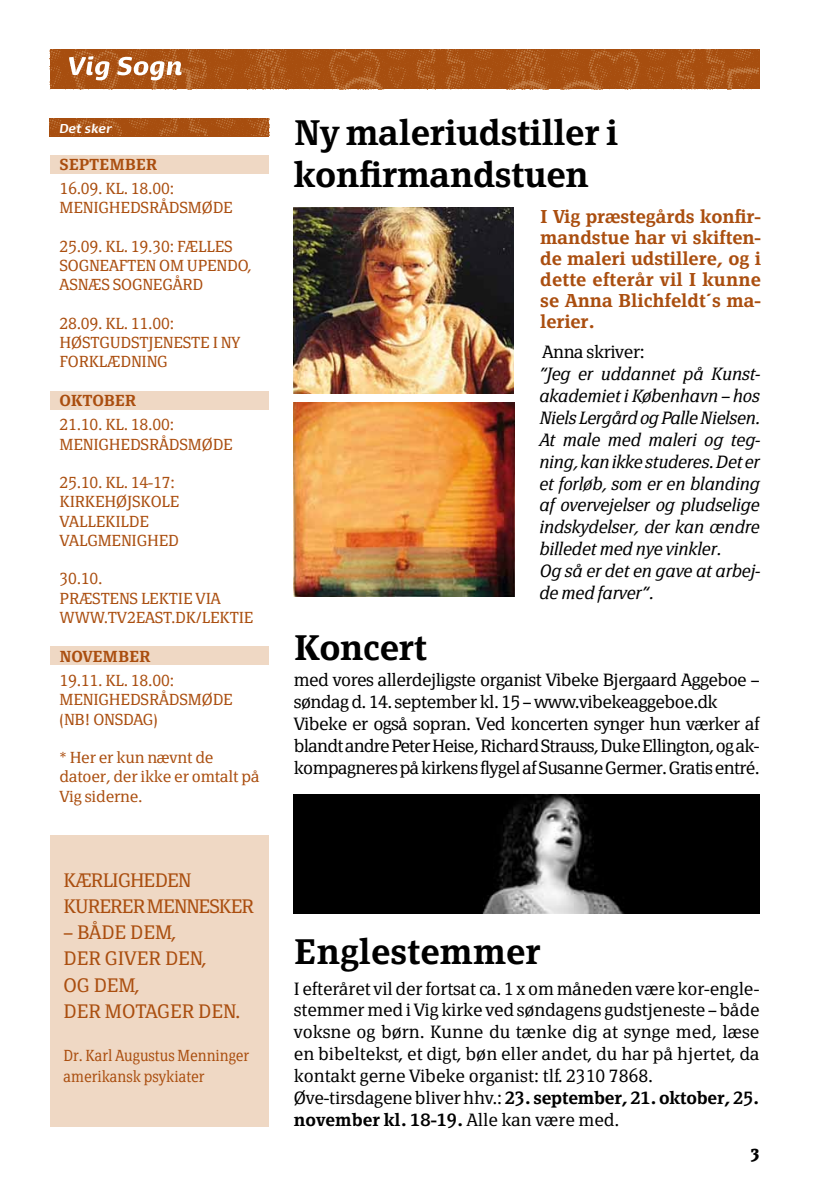
<style>
.page{position:relative;width:819px;height:1191px;background:#fff}
.page>*{position:absolute;margin:0;border:0;box-sizing:border-box;transform-origin:0 0}
.t1{font:600 35px/42px "Page Serif";letter-spacing:-.01em;color:#000}
.t2{font:600 35px "Page Serif TF";color:#000}
.t3{font:300 19.25px/26.2px "Page Serif TF";color:#aa4e0f}
.t4{font:300 19.25px/26.2px "Page Serif TF";letter-spacing:-.03em;color:#aa4e0f}
.t5{font:600 18.38px/21px "Page Serif TF";letter-spacing:-.005em;color:#aa4e0f;text-align:justify}
.t6{font:300 17.5px/21.9px "Page Serif TF";color:#000}
.t7{font:300 17.5px/21.9px "Page Serif TF";letter-spacing:-.03em;color:#000}
.t8{font:italic 300 17.5px/21.9px "Page Serif TF";letter-spacing:-.02em;color:#000}
.t9{font:700 17.5px "Page Serif";color:#000}
.t10{font:300 15.75px/19.2px "Page Serif TF";letter-spacing:-.01em;color:#aa4e0f}
.t11{font:300 15.75px/21px "Page Serif TF";letter-spacing:-.01em;color:#aa4e0f;scale:.9 1}
.t12{font:600 15.75px "Page Serif TF";letter-spacing:-.01em;color:#aa4e0f}
.t13{font:italic 700 12.25px "Dancer TF";color:#fff}
.s1{font-weight:600}
</style>
<div class="page">
<img style="left:50px;top:50px;width:708px;height:39px">
<svg style="left:69px;top:56px;width:41px;height:24px"></svg>
<svg style="left:117px;top:57px;width:64px;height:23px"></svg>
<img style="left:50px;top:118px;width:219px;height:18px">
<div style="left:50px;top:391px;width:218px;height:19px;background:#efd8c4"></div>
<div style="left:50px;top:646px;width:219px;height:19px;background:#efd8c4"></div>
<div style="left:50px;top:155px;width:219px;height:19px;background:#efd8c4"></div>
<div style="left:50px;top:835px;width:218px;height:291px;background:#efd8c4"></div>
<img style="left:294px;top:208px;width:220px;height:186px">
<img style="left:294px;top:795px;width:465px;height:118px">
<img style="left:294px;top:402px;width:220px;height:194px">
<p class="t13" style="left:59px;top:121px;width:54px">Det sker</p>
<p class="t12" style="left:60px;top:155px;width:11px">SEP</p>
<p class="t12" style="left:89px;top:155px;width:23px">TEMBER</p>
<p class="t10" style="left:60px;top:179px;width:175px">16.09. KL. 18.00:<br>MENIGHEDSRÅDSMØDE</p>
<p class="t10" style="left:60px;top:237px;width:194px">25.09. KL. 19.30: FÆLLES<br>SOGNEAFTEN OM UPENDO,<br>ASNÆS SOGNEGÅRD</p>
<p class="t10" style="left:60px;top:314px;width:182px">28.09. KL. 11.00:<br>HØSTGUDSTJENESTE I NY<br>FORKLÆDNING</p>
<p class="t12" style="left:60px;top:391px;width:56px">OKTOBER</p>
<p class="t10" style="left:60px;top:415px;width:175px">21.10. KL. 18.00:<br>MENIGHEDSRÅDSMØDE</p>
<p class="t10" style="left:60px;top:473px;width:121px">25.10. KL. 14-17:<br>KIRKEHØJSKOLE<br>VALLEKILDE<br>VALGMENIGHED</p>
<p class="t10" style="left:60px;top:569px;width:195px">30.10.<br>PRÆSTENS LEKTIE VIA<br>WWW.TV2EAST.DK/LEKTIE</p>
<p class="t12" style="left:60px;top:646px;width:46px">NOVEMBER</p>
<p class="t10" style="left:60px;top:671px;width:175px">19.11. KL. 18.00:<br>MENIGHEDSRÅDSMØDE (NB! ONSDAG)</p>
<p class="t10" style="left:60px;top:748px;width:201px">* Her er kun nævnt de datoer, der ikke er omtalt på<br>Vig siderne.</p>
<p class="t4" style="left:64px;top:866px;width:192px">KÆRLIGHEDEN<br>KURERER MENNESKER</p>
<p class="t3" style="left:64px;top:919px;width:178px">– BÅDE DEM,<br>DER GIVER DEN,<br>OG DEM,<br>DER MOTAGER DEN.</p>
<p class="t11" style="left:64px;top:1044px;width:208px">Dr. Karl Augustus Menninger amerikansk psykiater</p>
<h1 class="t1" style="left:294px;top:111px;width:326px">Ny maleriudstiller i konfirmandstuen</h1>
<p class="t5" style="left:540px;top:206px;width:222px">I Vig præstegårds konfir&shy;mandstue har vi skiften&shy;de maleri udstillere, og i dette efterår vil I kunne se Anna Blichfeldt´s ma&shy;lerier.</p>
<p class="t7" style="left:542px;top:341px;width:104px">Anna skriver:</p>
<p class="t8" style="left:539px;top:363px;width:222px">”Jeg er uddannet på Kunst&shy;akademiet i København – hos<br>Niels Lergård og Palle Nielsen.<br>At male med maleri og teg&shy;ning, kan ikke studeres. Det er et forløb, som er en blanding af overvejelser og pludselige indskydelser, der kan ændre billedet med nye vinkler.<br>Og så er det en gave at arbej&shy;de med farver”.</p>
<h1 class="t1" style="left:294px;top:626px;width:134px">Koncert</h1>
<p class="t7" style="left:294px;top:669px;width:467px">med vores allerdejligste organist Vibeke Bjergaard Aggeboe – søndag d. 14. september kl. 15 – www.vibekeaggeboe.dk Vibeke er også sopran. Ved koncerten synger hun værker af blandt andre Peter Heise, Richard Strauss, Duke Ellington, og ak&shy;kompagneres på kirkens flygel af Susanne Germer. Gratis entré.</p>
<h1 class="t2" style="left:294px;top:930px;width:248px">Englestemmer</h1>
<p class="t6" style="left:294px;top:977px;width:467px">I efteråret vil der fortsat ca. 1 x om måneden være kor-engle&shy;stemmer med i Vig kirke ved søndagens gudstjeneste – både voksne og børn. Kunne du tænke dig at synge med, læse en bibeltekst, et digt, bøn eller andet, du har på hjertet, da kontakt gerne Vibeke organist: tlf. 2310 7868.<br>Øve-tirsdagene bliver hhv.: <span class="s1">23. september, 21. oktober, 25. november kl. 18-19.</span> Alle kan være med.</p>
<p class="t9" style="left:751px;top:1141px;width:10px">3</p>
</div>
